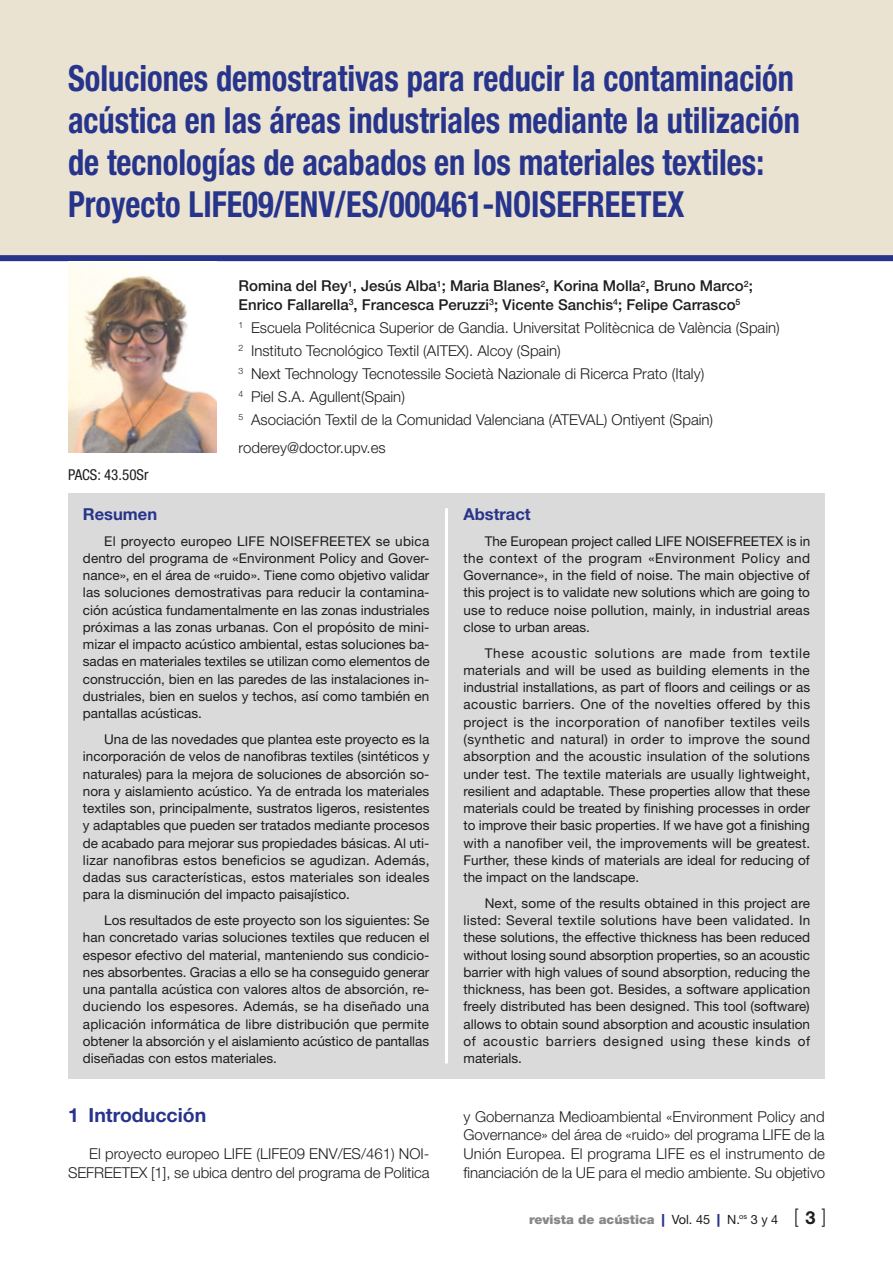
<style>
.page{position:relative;width:893px;height:1263px;background:#fff}
.page>*{position:absolute;margin:0;border:0;box-sizing:border-box;transform-origin:0 0}
.t1{font:700 condensed 36px/42px "Helvetica Neue LT Std";color:#27348b;scale:.9 1}
._01Ladillo1{font:700 19.5px "Helvetica Neue LT Std";color:#27348b}
.t2{font:700 18px "Helvetica Neue LT Std";color:#1d1d1b}
.t3{font:700 16.5px "Helvetica Neue LT Std";color:#27348b}
._00textogeneral{font:300 15px/18.8px "Helvetica Neue LT Std";color:#1d1d1b;text-align:right}
.t4{font:500 15px/18.8px "Helvetica Neue LT Std";color:#1d1d1b}
.t5{font:condensed 15px "Helvetica Neue LT Std";color:#1d1d1b}
.Resumen{font:13.5px/17.2px "Helvetica Neue LT Std";color:#1d1d1b;text-align:justify}
.Abstract{font:13.5px/17.2px "Helvetica Neue LT Std";letter-spacing:.005em;color:#1d1d1b;text-align:justify}
.t6{font:900 12.75px "Helvetica Neue LT Std";color:#878787}
.s1{color:#27348b}
.s2{font-weight:400;color:#1d1d1b}
.s3{font-weight:300;font-size:19.8px;color:#1d1d1b}
</style>
<div class="page">
<div style="left:0;top:0;width:893px;height:255px;background:#ebe3d2"></div>
<div style="left:0;top:255px;width:893px;height:6px;background:#27348b"></div>
<img style="left:68px;top:261px;width:149px;height:191px">
<div style="left:68px;top:493px;width:757px;height:585px;background:#dadada"></div>
<hr style="left:445px;top:508px;width:3px;height:555px;background:#fff">
<p class="t1" style="left:68px;top:57px;width:815px">Soluciones demostrativas para reducir la contaminación acústica en las áreas industriales mediante la utilización de tecnologías de acabados en los materiales textiles:<br>Proyecto LIFE09/ENV/ES/000461-NOISEFREETEX</p>
<p class="t5" style="left:68px;top:466px;width:82px">PACS: 43.50Sr</p>
<p class="t4" style="left:239px;top:277px;width:516px">Romina del Rey<sup>1</sup>, Jesús Alba<sup>1</sup>; Maria Blanes<sup>2</sup>, Korina Molla<sup>2</sup>, Bruno Marco<sup>2</sup>;<br>Enrico Fallarella<sup>3</sup>, Francesca Peruzzi<sup>3</sup>; Vicente Sanchis<sup>4</sup>; Felipe Carrasco<sup>5</sup></p>
<p class="_00textogeneral" style="left:239px;top:318px;width:543px"><sup>1</sup> Escuela Politécnica Superior de Gandia. Universitat Politècnica de València (Spain)</p>
<p class="_00textogeneral" style="left:239px;top:341px;width:324px"><sup>2</sup> Instituto Tecnológico Textil (AITEX). Alcoy (Spain)</p>
<p class="_00textogeneral" style="left:239px;top:364px;width:467px"><sup>3</sup> Next Technology Tecnotessile Società Nazionale di Ricerca Prato (Italy)</p>
<p class="_00textogeneral" style="left:239px;top:387px;width:168px"><sup>4</sup> Piel S.A. Agullent(Spain)</p>
<p class="_00textogeneral" style="left:239px;top:410px;width:476px"><sup>5</sup> Asociación Textil de la Comunidad Valenciana (ATEVAL) Ontiyent (Spain)</p>
<p class="_00textogeneral" style="left:239px;top:437px;width:149px">roderey@doctor.upv.es</p>
<p class="t3" style="left:83px;top:504px;width:76px">Resumen</p>
<p class="Resumen" style="left:83px;top:532px;width:348px;text-indent:21px">El proyecto europeo LIFE NOISEFREETEX se ubica dentro del programa de «Environment Policy and Gover&shy;nance», en el área de «ruido». Tiene como objetivo validar las soluciones demostrativas para reducir la contamina&shy;ción acústica fundamentalmente en las zonas industriales próximas a las zonas urbanas. Con el propósito de mini&shy;mizar el impacto acústico ambiental, estas soluciones ba&shy;sadas en materiales textiles se utilizan como elementos de construcción, bien en las paredes de las instalaciones in&shy;dustriales, bien en suelos y techos, así como también en pantallas acústicas.</p>
<p class="Resumen" style="left:83px;top:730px;width:348px;text-indent:21px">Una de las novedades que plantea este proyecto es la incorporación de velos de nanofibras textiles (sintéticos y naturales) para la mejora de soluciones de absorción so&shy;nora y aislamiento acústico. Ya de entrada los materiales textiles son, principalmente, sustratos ligeros, resistentes y adaptables que pueden ser tratados mediante procesos de acabado para mejorar sus propiedades básicas. Al uti&shy;lizar nanofibras estos beneficios se agudizan. Además, dadas sus características, estos materiales son ideales para la disminución del impacto paisajístico.</p>
<p class="Resumen" style="left:83px;top:911px;width:348px;text-indent:21px">Los resultados de este proyecto son los siguientes: Se han concretado varias soluciones textiles que reducen el espesor efectivo del material, manteniendo sus condicio&shy;nes absorbentes. Gracias a ello se ha conseguido generar una pantalla acústica con valores altos de absorción, re&shy;duciendo los espesores. Además, se ha diseñado una aplicación informática de libre distribución que permite obtener la absorción y el aislamiento acústico de pantallas diseñadas con estos materiales.</p>
<p class="_01Ladillo1" style="left:68px;top:1103px;width:140px">1 Introducción</p>
<p class="_00textogeneral" style="left:68px;top:1144px;width:363px">El proyecto europeo LIFE (LIFE09 ENV/ES/461) NOI-<br>SEFREETEX [1], se ubica dentro del programa de Politica</p>
<p class="t3" style="left:463px;top:504px;width:69px">Abstract</p>
<p class="Abstract" style="left:463px;top:532px;width:348px;text-indent:21px">The European project called LIFE NOISEFREETEX is in the context of the program «Environment Policy and Governance», in the field of noise. The main objective of this project is to validate new solutions which are going to use to reduce noise pollution, mainly, in industrial areas close to urban areas.</p>
<p class="Abstract" style="left:463px;top:644px;width:348px;text-indent:21px">These acoustic solutions are made from textile materials and will be used as building elements in the industrial installations, as part of floors and ceilings or as acoustic barriers. One of the novelties offered by this project is the incorporation of nanofiber textiles veils (synthetic and natural) in order to improve the sound absorption and the acoustic insulation of the solutions under test. The textile materials are usually lightweight, resilient and adaptable. These properties allow that these materials could be treated by finishing processes in order to improve their basic properties. If we have got a finishing with a nanofiber veil, the improvements will be greatest.<br>Further, these kinds of materials are ideal for reducing of the impact on the landscape.</p>
<p class="Abstract" style="left:463px;top:894px;width:348px;text-indent:21px">Next, some of the results obtained in this project are listed: Several textile solutions have been validated. In these solutions, the effective thickness has been reduced without losing sound absorption properties, so an acoustic barrier with high values of sound absorption, reducing the thickness, has been got. Besides, a software application freely distributed has been designed. This tool (software) allows to obtain sound absorption and acoustic insulation of acoustic barriers designed using these kinds of materials.</p>
<p class="_00textogeneral" style="left:463px;top:1107px;width:363px;text-align:justify">y Gobernanza Medioambiental «Environment Policy and Governance» del área de «ruido» del programa LIFE de la Unión Europea. El programa LIFE es el instrumento de financiación de la UE para el medio ambiente. Su objetivo</p>
<p class="t6" style="left:529px;top:1212px;width:299px">revista de acústica <span class="s1">|</span> <span class="s2">Vol. 45</span> <span class="s1">|</span> <span class="s2">N.</span><sup>os</sup> <span class="s2">3 y 4</span> <span class="s3">[ ]</span></p>
<p class="t2" style="left:805px;top:1207px;width:12px">3</p>
</div>
